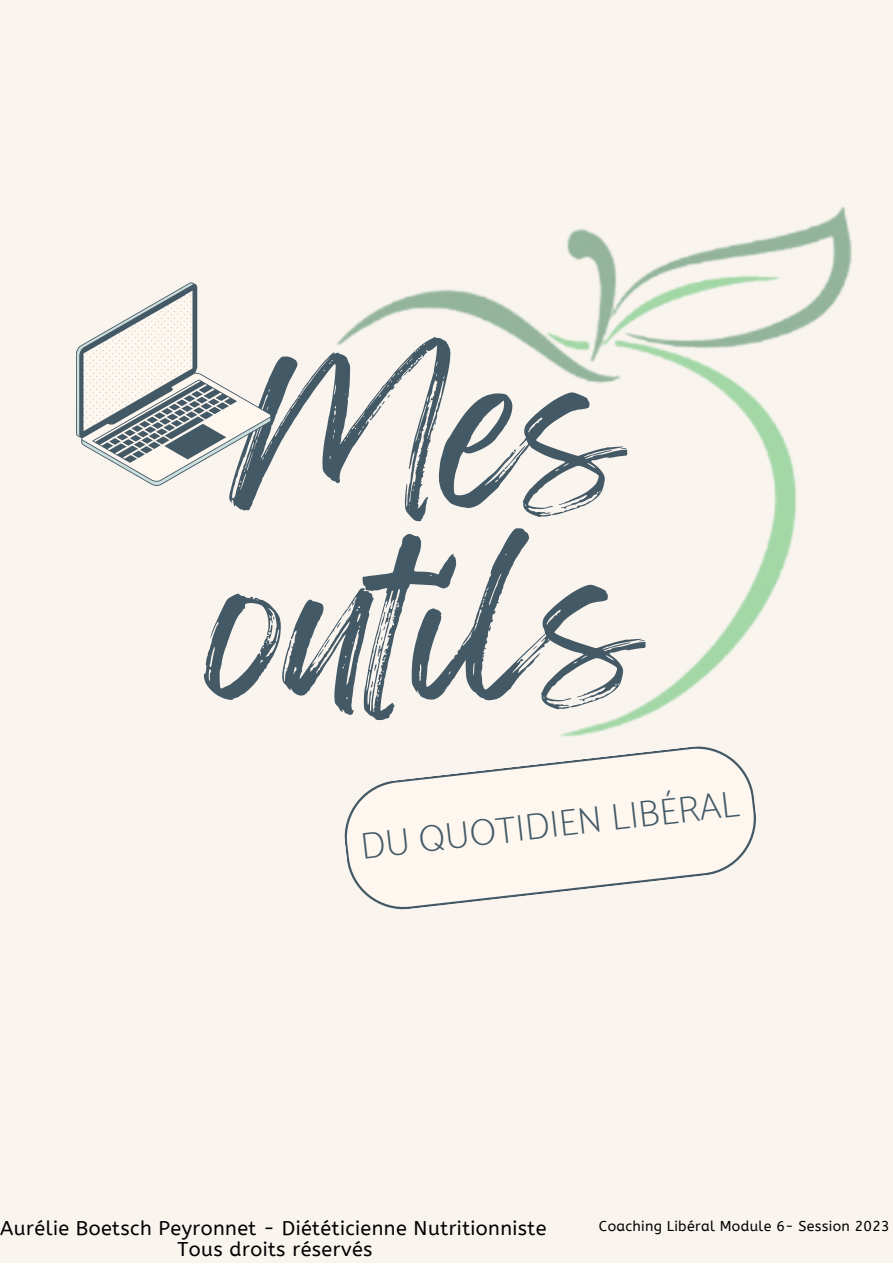
<style>
.page{position:relative;width:893px;height:1264px;background:#fff}
.page>*{position:absolute;margin:0;border:0;box-sizing:border-box;transform-origin:0 0}
.t1{font:179.85px "Feeling Passionate";color:#435966}
.t2{font:100 37.5px "Catamaran";color:#435966}
.t3{font:19.8px/20.9px "A Bee Zee";letter-spacing:.02em;color:#000;text-align:center}
.t4{font:14.25px "A Bee Zee";letter-spacing:.02em;color:#000}
</style>
<div class="page">
<div style="left:0;top:0;width:892px;height:1262px;background:#faf4ef"></div>
<svg style="left:344px;top:773px;width:412px;height:137px"></svg>
<svg style="left:76px;top:282px;width:195px;height:204px"></svg>
<img style="left:336px;top:206px;width:516px;height:567px">
<p class="t1" style="left:228px;top:286px;width:398px">Mes</p>
<p class="t1" style="left:210px;top:478px;width:434px">outils</p>
<p class="t2" style="left:358px;top:822px;width:382px;rotate:-6deg">DU QUOTIDIEN LIBÉRAL</p>
<p class="t3" style="left:0;top:1218px;width:548px">Aurélie Boetsch Peyronnet - Diététicienne Nutritionniste<br>Tous droits réservés</p>
<p class="t4" style="left:599px;top:1217px;width:292px">Coaching Libéral Module 6- Session 2023</p>
</div>
